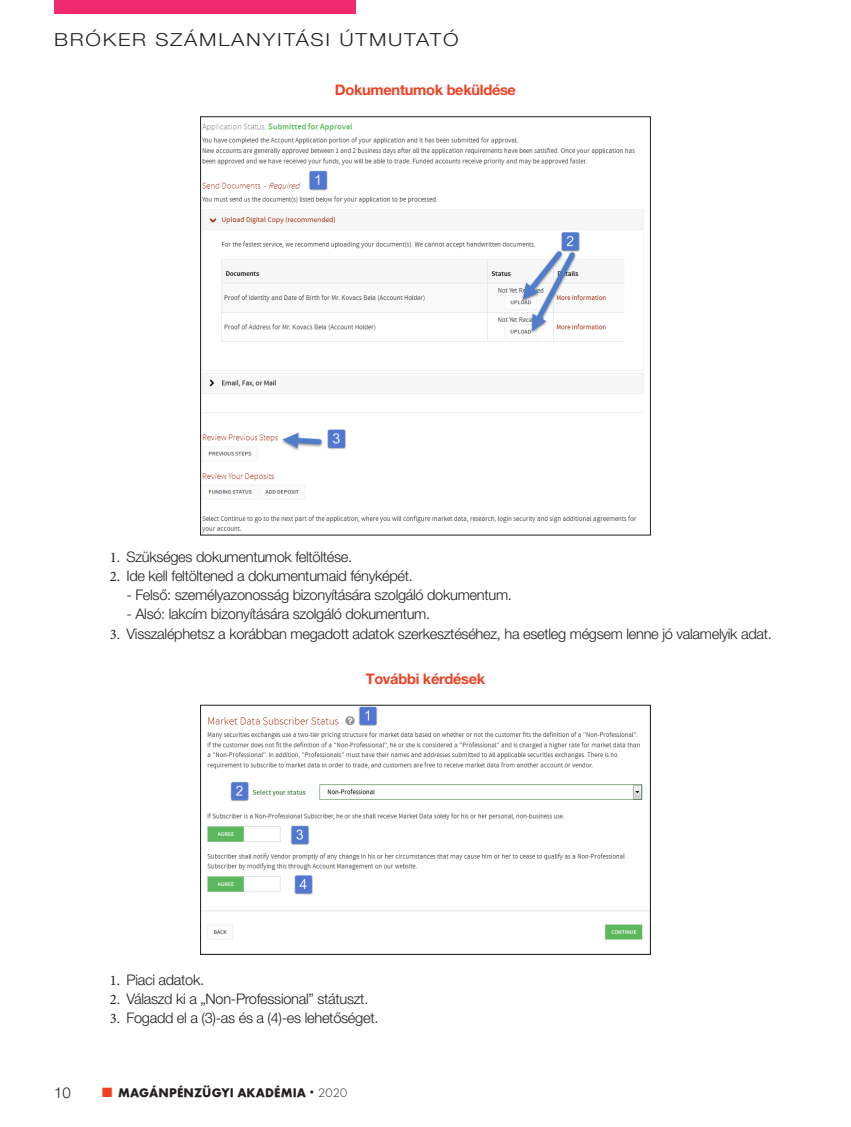
<style>
.page{position:relative;width:851px;height:1127px;background:#fff}
.page>*{position:absolute;margin:0;border:0;box-sizing:border-box;transform-origin:0 0}
.t1{font:300 18px "Helvetica Neue LT Pro";letter-spacing:.085em;color:#231f20;scale:1.16 1}
.t2{font:300 15px "Helvetica Neue LT Pro";color:#231f20}
.t3{font:300 14.55px "Helvetica Neue LT Pro";letter-spacing:-.02em;color:#231f20}
.t4{font:700 14.55px "Helvetica Neue LT Pro";letter-spacing:-.02em;color:#ef4124}
.t5{font:700 12.9px "Futura PFL";letter-spacing:.01em;color:#231f20}
.s1{font-family:"Minion Pro";font-weight:400}
.s2{font-family:"Futura";font-weight:300;font-size:7.95px}
.s3{font-family:"Futura";font-weight:300;font-size:11.55px}
</style>
<div class="page">
<div style="left:54px;top:0;width:301px;height:14px;background:#ee296e"></div>
<img style="left:202px;top:123px;width:442px;height:410px">
<img style="left:202px;top:707px;width:446px;height:233px">
<p class="t1" style="left:54px;top:28px;width:350px">BRÓKER SZÁMLANYITÁSI ÚTMUTATÓ</p>
<p class="t4" style="left:335px;top:81px;width:182px">Dokumentumok beküldése</p>
<p class="t3" style="left:110px;top:547px;width:244px"><span class="s1">1.</span> Szükséges dokumentumok feltöltése.</p>
<p class="t3" style="left:110px;top:567px;width:304px"><span class="s1">2.</span> Ide kell feltöltened a dokumentumaid fényképét.</p>
<p class="t3" style="left:126px;top:586px;width:387px">- Felső: személyazonosság bizonyítására szolgáló dokumentum.</p>
<p class="t3" style="left:126px;top:605px;width:305px">- Alsó: lakcím bizonyítására szolgáló dokumentum.</p>
<p class="t3" style="left:110px;top:624px;width:663px"><span class="s1">3.</span> Visszaléphetsz a korábban megadott adatok szerkesztéséhez, ha esetleg mégsem lenne jó valamelyik adat.</p>
<p class="t4" style="left:365px;top:669px;width:121px">További kérdések</p>
<p class="t3" style="left:110px;top:970px;width:96px"><span class="s1">1.</span> Piaci adatok.</p>
<p class="t3" style="left:110px;top:990px;width:260px"><span class="s1">2.</span> Válaszd ki a „Non-Professional” státuszt.</p>
<p class="t3" style="left:110px;top:1009px;width:270px"><span class="s1">3.</span> Fogadd el a (3)-as és a (4)-es lehetőséget.</p>
<p class="t2" style="left:54px;top:1083px;width:18px">10</p>
<p class="t5" style="left:118px;top:1084px;width:230px">MAGÁNPÉNZÜGYI AKADÉMIA <span class="s2">•</span> <span class="s3">2020</span></p>
</div>
